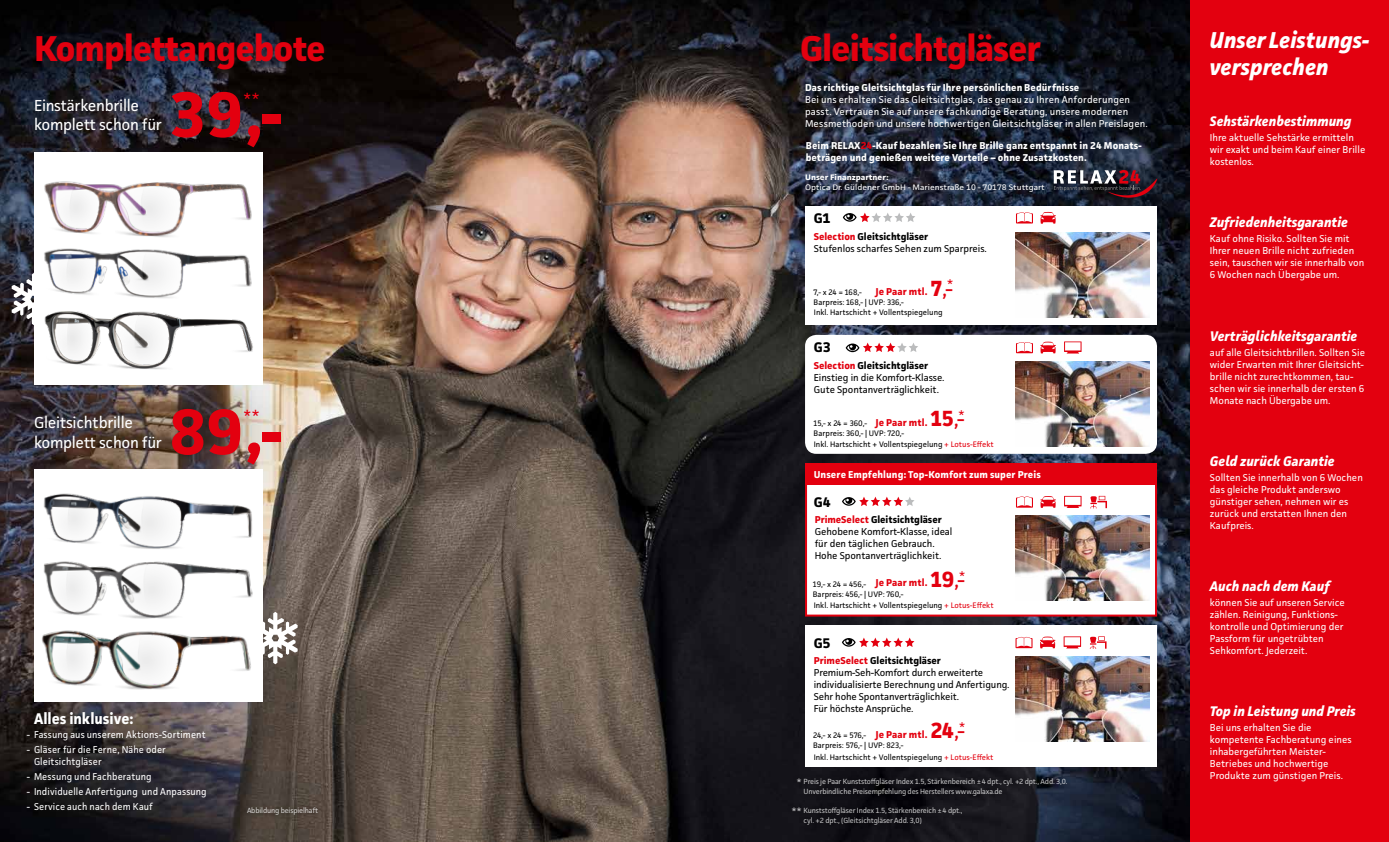
<style>
.page{position:relative;width:1389px;height:842px;background:#fff}
.page>*{position:absolute;margin:0;border:0;box-sizing:border-box;transform-origin:0 0}
.t1{font:700 63.9px "Facit";color:#e3000f}
.t2{font:700 36px "Facit";letter-spacing:-.03em;color:#e3000f}
.t3{font:italic 700 23px/27.6px "Facit";color:#fff}
.t4{font:700 22px "Facit";color:#e3000f}
.t5{font:22px "Facit";color:#e3000f}
.t6{font:16px/19.2px "Facit";letter-spacing:-.02em;color:#fff}
.t7{font:16px "Facit";color:#e3000f}
.t8{font:700 15.5px "Facit";color:#fff;scale:.96 1}
.t9{font:italic 700 14px "Facit";color:#fff}
.t10{font:700 14px "Facit";letter-spacing:-.01em;color:#000}
.t11{font:10px/12px "Facit";color:#fff}
.t12{font:10px/12px "Facit";letter-spacing:-.01em;color:#000}
.t13{font:700 10px/12px "Facit";letter-spacing:.01em;color:#fff}
.t14{font:10px/12px "Facit";color:#fff;scale:.96 1}
.t15{font:700 10px "Facit";letter-spacing:.01em;color:#e3000f}
.t16{font:9.9px "Facit";color:#fff}
.t17{font:8px/10px "Facit";color:#000}
.t18{font:8px "Facit";color:#fff;scale:1.1 1}
.t19{font:700 8px "Facit";color:#fff;scale:1.1 1}
.t20{font:7.5px/10px "Facit";letter-spacing:-.02em;color:#fff}
.s1{color:#e3000f}
.s2{font-weight:700;color:#e3000f}
.s3{font-weight:700}
.s4{font-weight:700;font-size:10px;color:#e3000f}
.s5{font-weight:400}
</style>
<div class="page">
<img style="left:0;top:0;width:1191px;height:842px">
<div style="left:34px;top:153px;width:229px;height:232px;background:#fff"></div>
<div style="left:34px;top:469px;width:229px;height:232px;background:#fff"></div>
<svg style="left:263px;top:612px;width:35px;height:52px"></svg>
<svg style="left:12px;top:273px;width:22px;height:52px"></svg>
<div style="left:798px;top:773px;width:274px;height:29px;background:#000;opacity:.8"></div>
<div style="left:792px;top:773px;width:15px;height:15px;background:#131218"></div>
<div style="left:798px;top:801px;width:169px;height:29px;background:#100f15"></div>
<div style="left:786px;top:802px;width:21px;height:15px;background:#141318"></div>
<div style="left:241px;top:802px;width:82px;height:18px;background:#000;opacity:.8"></div>
<img style="left:40px;top:142px;width:220px;height:61px">
<img style="left:44px;top:203px;width:208px;height:70px">
<img style="left:44px;top:273px;width:209px;height:96px">
<img style="left:40px;top:455px;width:220px;height:68px">
<img style="left:43px;top:523px;width:210px;height:70px">
<img style="left:42px;top:593px;width:211px;height:97px">
<div style="left:805px;top:206px;width:352px;height:118px;background:#fff"></div>
<svg style="left:843px;top:213px;width:72px;height:9px"></svg>
<svg style="left:1041px;top:212px;width:15px;height:12px"></svg>
<svg style="left:1016px;top:212px;width:17px;height:11px"></svg>
<img style="left:1016px;top:232px;width:134px;height:85px">
<div style="left:805px;top:335px;width:352px;height:119px;background:#fff;border-radius:11px"></div>
<svg style="left:846px;top:343px;width:72px;height:9px"></svg>
<svg style="left:1064px;top:341px;width:18px;height:12px"></svg>
<svg style="left:1041px;top:342px;width:15px;height:11px"></svg>
<svg style="left:1016px;top:342px;width:17px;height:11px"></svg>
<img style="left:1016px;top:362px;width:134px;height:85px">
<svg style="left:1054px;top:170px;width:103px;height:28px"></svg>
<div style="left:805px;top:464px;width:352px;height:153px;background:#fff;border:2px solid #e3000f"></div>
<svg style="left:842px;top:497px;width:73px;height:9px"></svg>
<svg style="left:1064px;top:496px;width:18px;height:12px"></svg>
<svg style="left:1041px;top:496px;width:15px;height:12px"></svg>
<svg style="left:1090px;top:496px;width:17px;height:12px"></svg>
<svg style="left:1016px;top:496px;width:17px;height:12px"></svg>
<img style="left:1016px;top:515px;width:134px;height:85px">
<div style="left:805px;top:464px;width:352px;height:21px;background:#e3000f"></div>
<div style="left:805px;top:625px;width:352px;height:142px;background:#fff"></div>
<svg style="left:842px;top:637px;width:72px;height:10px"></svg>
<svg style="left:1064px;top:636px;width:17px;height:12px"></svg>
<svg style="left:1040px;top:637px;width:15px;height:11px"></svg>
<svg style="left:1090px;top:636px;width:17px;height:13px"></svg>
<svg style="left:1016px;top:637px;width:17px;height:11px"></svg>
<img style="left:1016px;top:656px;width:134px;height:85px">
<div style="left:1191px;top:0;width:198px;height:842px;background:#e3000f"></div>
<h2 class="t2" style="left:34px;top:26px;width:293px">Komplettangebote</h2>
<h3 class="t6" style="left:34px;top:96px;width:130px">Einstärkenbrille komplett schon für</h3>
<h1 class="t1" style="left:169px;top:75px;width:114px">39,-</h1>
<h3 class="t7" style="left:243px;top:89px;width:18px">**</h3>
<h3 class="t6" style="left:34px;top:413px;width:130px">Gleitsichtbrille komplett schon für</h3>
<h1 class="t1" style="left:169px;top:392px;width:114px">89,-</h1>
<h3 class="t7" style="left:243px;top:406px;width:18px">**</h3>
<h2 class="t2" style="left:800px;top:26px;width:243px">Gleitsichtgläser</h2>
<p class="t13" style="left:805px;top:81px;width:276px">Das richtige Gleitsichtglas für Ihre persönlichen Bedürfnisse</p>
<p class="t11" style="left:805px;top:93px;width:344px">Bei uns erhalten Sie das Gleitsichtglas, das genau zu Ihren Anforderungen passt. Vertrauen Sie auf unsere fachkundige Beratung, unsere modernen<br>Messmethoden und unsere hochwertigen Gleitsichtgläser in allen Preislagen.</p>
<p class="t13" style="left:806px;top:139px;width:337px">Beim RELAX<span class="s1">24</span>-Kauf bezahlen Sie Ihre Brille ganz entspannt in 24 Monats&shy;beträgen und genießen weitere Vorteile – ohne Zusatzkosten.</p>
<p class="t19" style="left:805px;top:172px;width:78px">Unser Finanzpartner:</p>
<p class="t18" style="left:805px;top:182px;width:219px">Optica Dr. Güldener GmbH - Marienstraße 10 - 70178 Stuttgart</p>
<h3 class="t10" style="left:814px;top:209px;width:18px">G1</h3>
<p class="t12" style="left:814px;top:230px;width:175px"><span class="s2">Selection</span> <span class="s3">Gleitsichtgläser<br></span>Stufenlos scharfes Sehen zum Sparpreis.</p>
<p class="t17" style="left:814px;top:287px;width:92px">7,- x 24 = 168,-<br>Barpreis: 168,- | UVP: 336,-</p>
<h3 class="t5" style="left:931px;top:274px;width:24px"><span class="s3">7</span>,-<sup>*</sup></h3>
<p class="t15" style="left:875px;top:286px;width:54px">Je Paar mtl.</p>
<p class="t17" style="left:814px;top:307px;width:130px">Inkl. Hartschicht + Vollentspiegelung</p>
<h3 class="t10" style="left:814px;top:339px;width:19px">G3</h3>
<p class="t12" style="left:814px;top:360px;width:132px"><span class="s2">Selection</span> <span class="s3">Gleitsichtgläser<br></span>Einstieg in die Komfort-Klasse.<br>Gute Spontanverträglichkeit.</p>
<p class="t17" style="left:814px;top:418px;width:115px">15,- x 24 = 360,- <span class="s4">Je Paar mtl.<br></span>Barpreis: 360,- | UVP: 720,-</p>
<h3 class="t4" style="left:931px;top:405px;width:36px">15<span class="s5">,-</span><sup>*</sup></h3>
<p class="t17" style="left:814px;top:439px;width:181px">Inkl. Hartschicht + Vollentspiegelung <span class="s1">+ Lotus-Effekt</span></p>
<p class="t13" style="left:814px;top:469px;width:228px">Unsere Empfehlung: Top-Komfort zum super Preis</p>
<h3 class="t10" style="left:814px;top:493px;width:19px">G4</h3>
<p class="t12" style="left:815px;top:513px;width:139px"><span class="s2">PrimeSelect</span> <span class="s3">Gleitsichtgläser<br></span>Gehobene Komfort-Klasse, ideal für den täglichen Gebrauch.<br>Hohe Spontanverträglichkeit.</p>
<p class="t17" style="left:813px;top:579px;width:92px">19,- x 24 = 456,-<br>Barpreis: 456,- | UVP: 760,-</p>
<h3 class="t4" style="left:931px;top:566px;width:36px">19<span class="s5">,-</span><sup>*</sup></h3>
<p class="t15" style="left:875px;top:576px;width:54px">Je Paar mtl.</p>
<p class="t17" style="left:814px;top:600px;width:181px">Inkl. Hartschicht + Vollentspiegelung <span class="s1">+ Lotus-Effekt</span></p>
<h3 class="t10" style="left:814px;top:634px;width:18px">G5</h3>
<h3 class="t8" style="left:34px;top:708px;width:105px">Alles inklusive:</h3>
<p class="t14" style="left:27px;top:729px;width:188px">- Fassung aus unserem Aktions-Sortiment</p>
<p class="t14" style="left:34px;top:743px;width:139px;text-indent:-7px">- Gläser für die Ferne, Nähe oder<br>Gleitsichtgläser</p>
<p class="t14" style="left:27px;top:770px;width:131px">- Messung und Fachberatung</p>
<p class="t14" style="left:27px;top:785px;width:189px">- Individuelle Anfertigung und Anpassung</p>
<p class="t14" style="left:27px;top:800px;width:133px">- Service auch nach dem Kauf</p>
<p class="t12" style="left:814px;top:654px;width:197px"><span class="s2">PrimeSelect</span> <span class="s3">Gleitsichtgläser </span>Premium-Seh-Komfort durch erweiterte individualisierte Berechnung und Anfertigung.<br>Sehr hohe Spontanverträglichkeit.<br>Für höchste Ansprüche.</p>
<p class="t17" style="left:813px;top:730px;width:92px">24,- x 24 = 576,-<br>Barpreis: 576,- | UVP: 823,-</p>
<h3 class="t4" style="left:931px;top:717px;width:36px">24<span class="s5">,-</span><sup>*</sup></h3>
<p class="t15" style="left:875px;top:728px;width:54px">Je Paar mtl.</p>
<p class="t17" style="left:814px;top:752px;width:181px">Inkl. Hartschicht + Vollentspiegelung <span class="s1">+ Lotus-Effekt</span></p>
<p class="t16" style="left:797px;top:777px;width:7px">*</p>
<p class="t20" style="left:804px;top:777px;width:265px">Preis je Paar Kunststoffgläser Index 1.5, Stärkenbereich ±4 dpt., cyl. +2 dpt., Add. 3,0.<br>Unverbindliche Preisempfehlung des Herstellers www.galaxa.de</p>
<p class="t20" style="left:247px;top:805px;width:73px">Abbildung beispielhaft</p>
<p class="t16" style="left:791px;top:805px;width:12px">**</p>
<p class="t20" style="left:804px;top:805px;width:160px">Kunststoffgläser Index 1.5, Stärkenbereich ±4 dpt., cyl. +2 dpt., (Gleitsichtgläser Add. 3,0)</p>
<h3 class="t3" style="left:1209px;top:25px;width:161px">Unser Leistungs&shy;versprechen</h3>
<h3 class="t9" style="left:1210px;top:113px;width:143px">Sehstärkenbestimmung</h3>
<p class="t11" style="left:1210px;top:131px;width:157px">Ihre aktuelle Sehstärke ermitteln wir exakt und beim Kauf einer Brille kostenlos.</p>
<h3 class="t9" style="left:1210px;top:214px;width:139px">Zufriedenheitsgarantie</h3>
<p class="t11" style="left:1210px;top:233px;width:156px">Kauf ohne Risiko. Sollten Sie mit<br>Ihrer neuen Brille nicht zufrieden sein, tauschen wir sie innerhalb von<br>6 Wochen nach Übergabe um.</p>
<h3 class="t9" style="left:1210px;top:327px;width:149px">Verträglichkeitsgarantie</h3>
<p class="t11" style="left:1210px;top:346px;width:157px">auf alle Gleitsichtbrillen. Sollten Sie wider Erwarten mit Ihrer Gleitsicht&shy;brille nicht zurechtkommen, tau&shy;schen wir sie innerhalb der ersten 6<br>Monate nach Übergabe um.</p>
<h3 class="t9" style="left:1210px;top:452px;width:126px">Geld zurück Garantie</h3>
<p class="t11" style="left:1210px;top:471px;width:154px">Sollten Sie innerhalb von 6 Wochen das gleiche Produkt anderswo günstiger sehen, nehmen wir es zurück und erstatten Ihnen den<br>Kaufpreis.</p>
<h3 class="t9" style="left:1210px;top:577px;width:121px">Auch nach dem Kauf</h3>
<p class="t11" style="left:1210px;top:596px;width:136px">können Sie auf unseren Service zählen. Reinigung, Funktions&shy;kontrolle und Optimierung der<br>Passform für ungetrübten<br>Sehkomfort. Jederzeit.</p>
<h3 class="t9" style="left:1210px;top:703px;width:148px">Top in Leistung und Preis</h3>
<p class="t11" style="left:1210px;top:721px;width:143px">Bei uns erhalten Sie die kompetente Fachberatung eines inhabergeführten Meister-<br>Betriebes und hochwertige<br>Produkte zum günstigen Preis.</p>
</div>
